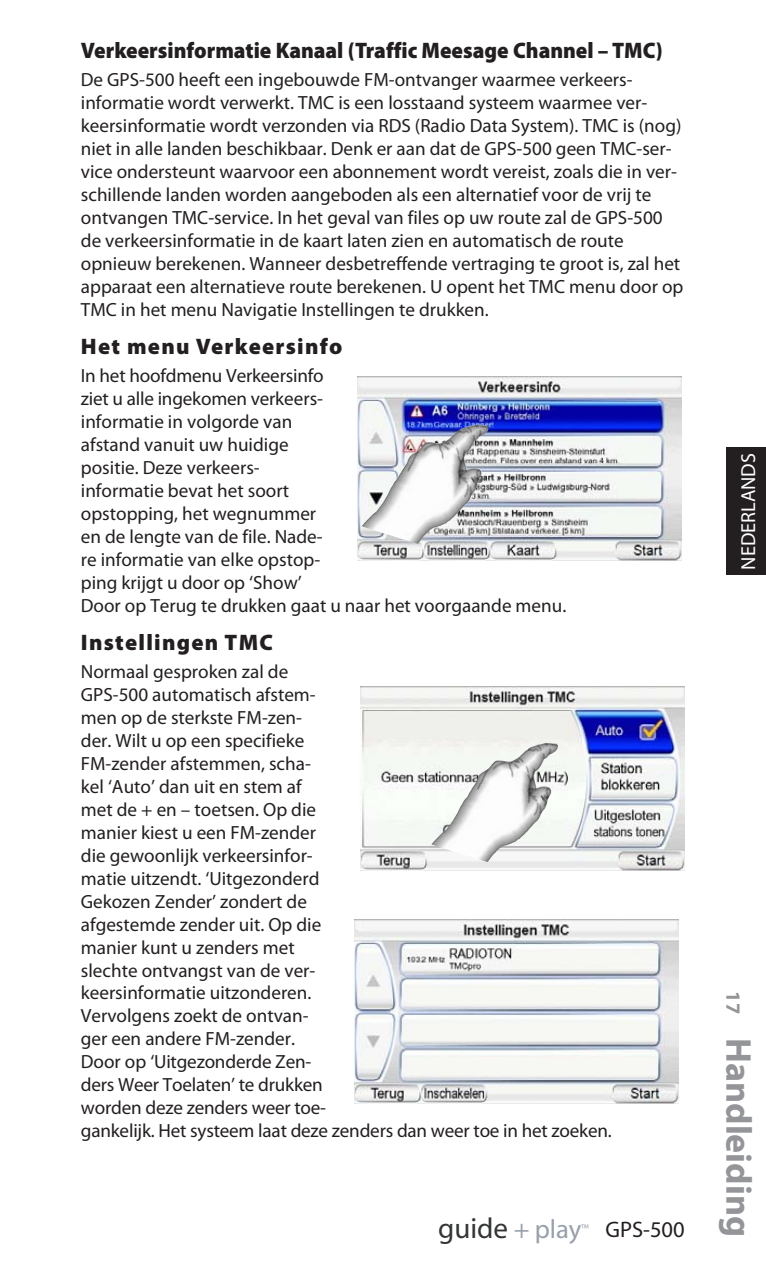
<style>
.page{position:relative;width:766px;height:1276px;background:#fff}
.page>*{position:absolute;margin:0;border:0;box-sizing:border-box;transform-origin:0 0}
.t1{font:700 36px "Myriad Pro";color:#939598}
.t2{font:29.03px "Myriad";color:#333536}
.t3{font:900 22.5px "Myriad Pro";color:#231f20;scale:.95 1}
.t4{font:900 22.5px "Myriad Pro";letter-spacing:.055em;color:#231f20}
.t5{font:22.5px "Myriad Pro";color:#231f20}
.t6{font:20.25px "Myriad Pro";color:#fff}
.t7{font:700 20.25px "Myriad Pro";color:#939598}
.t8{font:19.12px/22.9px "Myriad Pro";color:#231f20}
.t9{font:9.67px "Myriad";color:#97a0aa}
.s1{font-size:26.55px;color:#97a0aa}
</style>
<div class="page">
<div style="left:725px;top:448px;width:40px;height:127px;background:#231f20"></div>
<img style="left:357px;top:377px;width:324px;height:183px">
<img style="left:362px;top:424px;width:126px;height:120px">
<img style="left:360px;top:686px;width:324px;height:184px">
<img style="left:431px;top:742px;width:127px;height:120px">
<img style="left:354px;top:919px;width:324px;height:184px">
<p class="t3" style="left:81px;top:42px;width:613px">Verkeersinformatie Kanaal (Traffic Meesage Channel – TMC)</p>
<p class="t8" style="left:81px;top:70px;width:604px">De GPS-500 heeft een ingebouwde FM-ontvanger waarmee verkeers&shy;informatie wordt verwerkt. TMC is een losstaand systeem waarmee ver&shy;keersinformatie wordt verzonden via RDS (Radio Data System). TMC is (nog) niet in alle landen beschikbaar. Denk er aan dat de GPS-500 geen TMC-ser&shy;vice ondersteunt waarvoor een abonnement wordt vereist, zoals die in ver&shy;schillende landen worden aangeboden als een alternatief voor de vrij te ontvangen TMC-service. In het geval van files op uw route zal de GPS-500 de verkeersinformatie in de kaart laten zien en automatisch de route opnieuw berekenen. Wanneer desbetreffende vertraging te groot is, zal het apparaat een alternatieve route berekenen. U opent het TMC menu door op TMC in het menu Navigatie Instellingen te drukken.</p>
<p class="t4" style="left:81px;top:338px;width:263px">Het menu Verkeersinfo</p>
<p class="t8" style="left:81px;top:366px;width:487px">In het hoofdmenu Verkeersinfo<br>ziet u alle ingekomen verkeers-<br>informatie in volgorde van<br>afstand vanuit uw huidige<br>positie. Deze verkeers-<br>informatie bevat het soort<br>opstopping, het wegnummer<br>en de lengte van de file. Nade-<br>re informatie van elke opstop-<br>ping krijgt u door op ‘Show’<br>Door op Terug te drukken gaat u naar het voorgaande menu.</p>
<p class="t4" style="left:81px;top:634px;width:193px">Instellingen TMC</p>
<p class="t8" style="left:81px;top:662px;width:532px">Normaal gesproken zal de<br>GPS-500 automatisch afstem-<br>men op de sterkste FM-zen-<br>der. Wilt u op een specifieke<br>FM-zender afstemmen, scha-<br>kel ‘Auto’ dan uit en stem af<br>met de + en – toetsen. Op die<br>manier kiest u een FM-zender<br>die gewoonlijk verkeersinfor-<br>matie uitzendt. ‘Uitgezonderd<br>Gekozen Zender’ zondert de<br>afgestemde zender uit. Op die<br>manier kunt u zenders met<br>slechte ontvangst van de ver-<br>keersinformatie uitzonderen.<br>Vervolgens zoekt de ontvan-<br>ger een andere FM-zender.<br>Door op ‘Uitgezonderde Zen-<br>ders Weer Toelaten’ te drukken<br>worden deze zenders weer toe-<br>gankelijk. Het systeem laat deze zenders dan weer toe in het zoeken.</p>
<h2 class="t2" style="left:438px;top:1217px;width:144px">guide <span class="s1">+ play</span></h2>
<p class="t9" style="left:581px;top:1223px;width:9px">™</p>
<p class="t5" style="left:605px;top:1221px;width:81px">GPS-500</p>
<p class="t6" style="left:740px;top:569px;width:118px;rotate:-90deg">NEDERLANDS</p>
<p class="t7" style="left:740px;top:991px;width:24px;rotate:90deg">17</p>
<h1 class="t1" style="left:751px;top:1038px;width:200px;rotate:90deg">Handleiding</h1>
</div>
